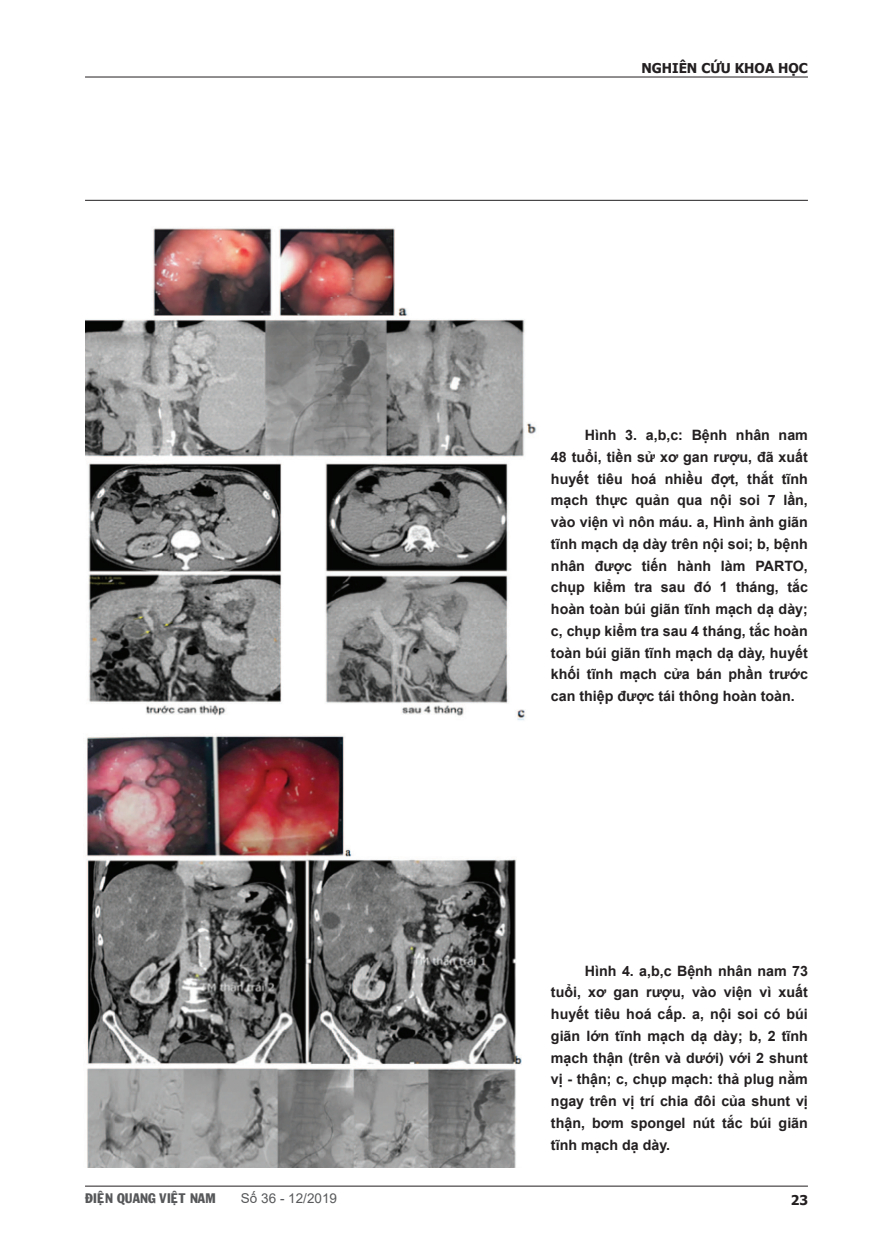
<style>
.page{position:relative;width:893px;height:1255px;background:#fff}
.page>*{position:absolute;margin:0;border:0;box-sizing:border-box;transform-origin:0 0}
.t1{font:700 14.25px/21.8px "Arial";color:#231f20;text-align:justify}
.t2{font:13.5px "VNI Franko";color:#57585a}
.t3{font:700 13.5px "Tahoma";color:#231f20}
.t4{font:13.5px "Arial";color:#57585a}
</style>
<div class="page">
<hr style="left:85px;top:1185px;width:723px;height:1px;background:#231f20">
<hr style="left:85px;top:77px;width:723px;height:1px;background:#231f20">
<hr style="left:85px;top:200px;width:723px;height:1px;background:#231f20">
<img style="left:85px;top:228px;width:452px;height:493px">
<img style="left:87px;top:735px;width:435px;height:432px">
<p class="t3" style="left:641px;top:59px;width:168px">NGHIÊN CỨU KHOA HỌC</p>
<p class="t1" style="left:551px;top:424px;width:258px;text-indent:34px">Hình 3. a,b,c: Bệnh nhân nam 48 tuổi, tiền sử xơ gan rượu, đã xuất huyết tiêu hoá nhiều đợt, thắt tĩnh mạch thực quản qua nội soi 7 lần, vào viện vì nôn máu. a, Hình ảnh giãn tĩnh mạch dạ dày trên nội soi; b, bệnh nhân được tiến hành làm PARTO, chụp kiểm tra sau đó 1 tháng, tắc hoàn toàn búi giãn tĩnh mạch dạ dày; c, chụp kiểm tra sau 4 tháng, tắc hoàn toàn búi giãn tĩnh mạch dạ dày, huyết khối tĩnh mạch cửa bán phần trước can thiệp được tái thông hoàn toàn.</p>
<p class="t1" style="left:551px;top:959px;width:258px;text-indent:34px">Hình 4. a,b,c Bệnh nhân nam 73 tuổi, xơ gan rượu, vào viện vì xuất huyết tiêu hoá cấp. a, nội soi có búi giãn lớn tĩnh mạch dạ dày; b, 2 tĩnh mạch thận (trên và dưới) với 2 shunt vị - thận; c, chụp mạch: thả plug nằm ngay trên vị trí chia đôi của shunt vị thận, bơm spongel nút tắc búi giãn tĩnh mạch dạ dày.</p>
<p class="t2" style="left:85px;top:1187px;width:132px">ÑIEÄN QUANG VIEÄT NAM</p>
<p class="t4" style="left:241px;top:1188px;width:98px">Số 36 - 12/2019</p>
<p class="t3" style="left:791px;top:1190px;width:19px">23</p>
</div>
